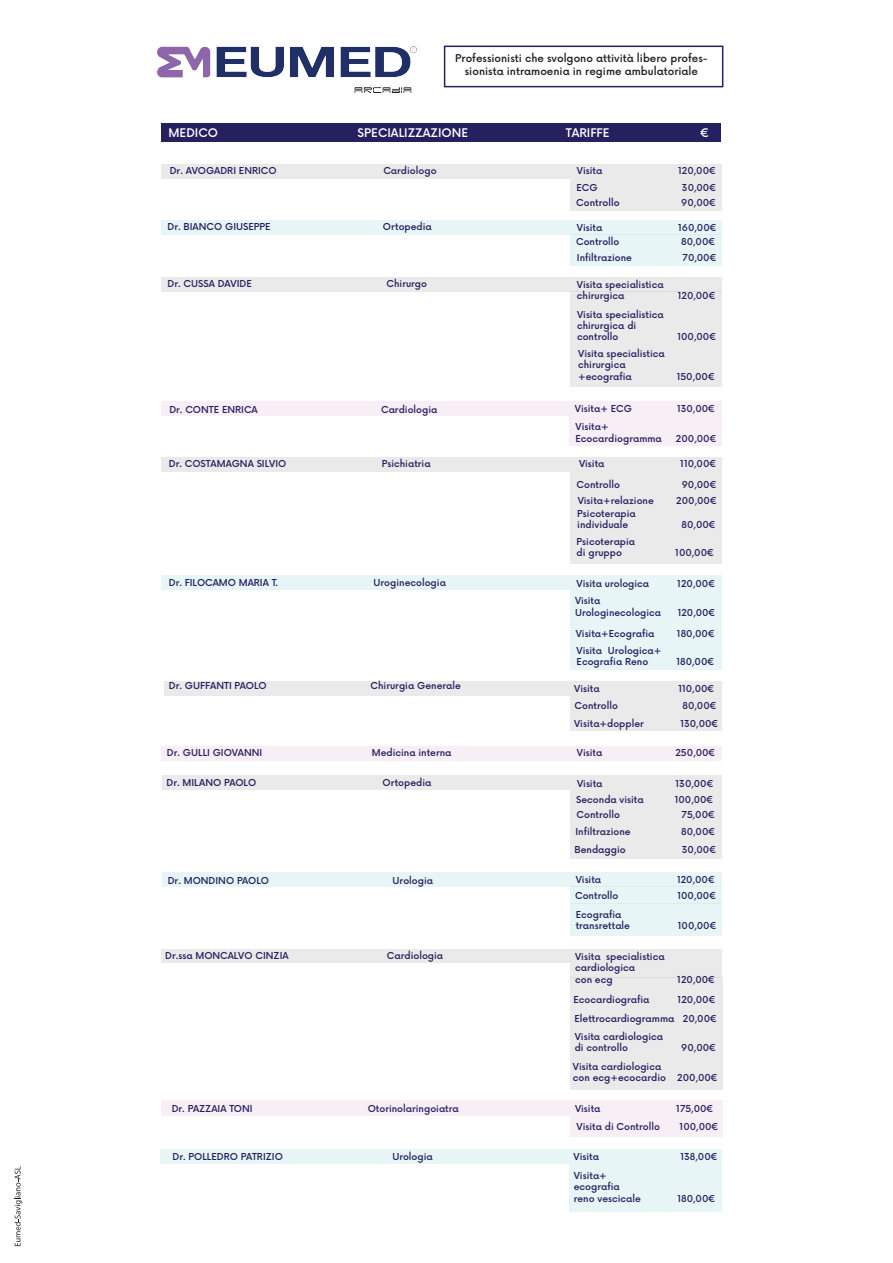
<style>
.page{position:relative;width:893px;height:1263px;background:#fff}
.page>*{position:absolute;margin:0;border:0;box-sizing:border-box;transform-origin:0 0}
.t1{font:500 11.7px "Now";color:#fff}
.t2{font:500 10.5px/12.6px "Now";color:#231f20;text-align:center}
.t3{font:500 9.3px/11.2px "Now";color:#252161}
</style>
<div class="page">
<div style="left:161px;top:123px;width:560px;height:19px;background:#252161"></div>
<div style="left:161px;top:164px;width:561px;height:15px;background:#eaeaeb"></div>
<div style="left:161px;top:220px;width:561px;height:14px;background:#e8f5f7"></div>
<div style="left:571px;top:179px;width:151px;height:31px;background:#eaeaeb"></div>
<div style="left:571px;top:234px;width:151px;height:32px;background:#e8f5f7"></div>
<div style="left:161px;top:277px;width:561px;height:15px;background:#eaeaeb"></div>
<div style="left:570px;top:292px;width:152px;height:95px;background:#eaeaeb"></div>
<div style="left:570px;top:696px;width:152px;height:34px;background:#eaeaeb"></div>
<div style="left:570px;top:886px;width:152px;height:18px;background:#e8f5f7"></div>
<div style="left:570px;top:1116px;width:152px;height:21px;background:#f8eff6"></div>
<div style="left:569px;top:1164px;width:153px;height:48px;background:#e8f5f7"></div>
<div style="left:570px;top:904px;width:152px;height:32px;background:#e8f5f7"></div>
<div style="left:570px;top:472px;width:152px;height:91px;background:#eaeaeb"></div>
<div style="left:570px;top:789px;width:152px;height:69px;background:#eaeaeb"></div>
<div style="left:570px;top:590px;width:152px;height:79px;background:#e8f5f7"></div>
<div style="left:569px;top:416px;width:153px;height:30px;background:#f8eff6"></div>
<div style="left:161px;top:402px;width:561px;height:14px;background:#f8eff6"></div>
<div style="left:161px;top:457px;width:561px;height:15px;background:#eaeaeb"></div>
<div style="left:161px;top:575px;width:561px;height:15px;background:#e8f5f7"></div>
<div style="left:164px;top:681px;width:558px;height:15px;background:#eaeaeb"></div>
<div style="left:162px;top:746px;width:560px;height:14px;background:#f8eff6"></div>
<div style="left:162px;top:775px;width:560px;height:14px;background:#eaeaeb"></div>
<div style="left:162px;top:872px;width:560px;height:14px;background:#e8f5f7"></div>
<div style="left:570px;top:963px;width:151px;height:14px;background:#eaeaeb"></div>
<div style="left:570px;top:977px;width:152px;height:113px;background:#eaeaeb"></div>
<div style="left:161px;top:949px;width:560px;height:14px;background:#eaeaeb"></div>
<div style="left:161px;top:1100px;width:561px;height:16px;background:#f8eff6"></div>
<div style="left:161px;top:1149px;width:561px;height:15px;background:#e8f5f7"></div>
<img style="left:158px;top:46px;width:258px;height:47px">
<div style="left:444px;top:46px;width:279px;height:41px;border:2px solid #252161"></div>
<svg style="left:14px;top:1166px;width:8px;height:80px"></svg>
<p class="t2" style="left:455px;top:52px;width:254px">Professionisti che svolgono attività libero profes&shy;sionista intramoenia in regime ambulatoriale</p>
<p class="t1" style="left:168px;top:123px;width:51px">MEDICO</p>
<p class="t1" style="left:358px;top:123px;width:112px">SPECIALIZZAZIONE</p>
<p class="t1" style="left:566px;top:123px;width:45px">TARIFFE</p>
<p class="t1" style="left:700px;top:123px;width:10px">€</p>
<p class="t3" style="left:170px;top:164px;width:108px">Dr. AVOGADRI ENRICO</p>
<p class="t3" style="left:383px;top:164px;width:55px">Cardiologo</p>
<p class="t3" style="left:577px;top:164px;width:27px">Visita</p>
<p class="t3" style="left:678px;top:164px;width:40px">120,00€</p>
<p class="t3" style="left:576px;top:181px;width:23px">ECG</p>
<p class="t3" style="left:682px;top:181px;width:36px">30,00€</p>
<p class="t3" style="left:576px;top:196px;width:45px">Controllo</p>
<p class="t3" style="left:681px;top:196px;width:37px">90,00€</p>
<p class="t3" style="left:168px;top:220px;width:105px">Dr. BIANCO GIUSEPPE</p>
<p class="t3" style="left:383px;top:220px;width:50px">Ortopedia</p>
<p class="t3" style="left:577px;top:221px;width:27px">Visita</p>
<p class="t3" style="left:678px;top:221px;width:40px">160,00€</p>
<p class="t3" style="left:576px;top:236px;width:45px">Controllo</p>
<p class="t3" style="left:681px;top:236px;width:36px">80,00€</p>
<p class="t3" style="left:577px;top:251px;width:57px">Infiltrazione</p>
<p class="t3" style="left:683px;top:251px;width:36px">70,00€</p>
<p class="t3" style="left:168px;top:277px;width:86px">Dr. CUSSA DAVIDE</p>
<p class="t3" style="left:387px;top:277px;width:42px">Chirurgo</p>
<p class="t3" style="left:577px;top:278px;width:88px">Visita specialistica chirurgica</p>
<p class="t3" style="left:577px;top:308px;width:88px">Visita specialistica chirurgica di controllo</p>
<p class="t3" style="left:578px;top:348px;width:88px">Visita specialistica chirurgica +ecografia</p>
<p class="t3" style="left:678px;top:289px;width:40px">120,00€</p>
<p class="t3" style="left:677px;top:331px;width:41px">100,00€</p>
<p class="t3" style="left:677px;top:370px;width:40px">150,00€</p>
<p class="t3" style="left:169px;top:404px;width:90px">Dr. CONTE ENRICA</p>
<p class="t3" style="left:381px;top:404px;width:58px">Cardiologia</p>
<p class="t3" style="left:575px;top:403px;width:59px">Visita+ ECG</p>
<p class="t3" style="left:677px;top:403px;width:40px">130,00€</p>
<p class="t3" style="left:575px;top:421px;width:88px">Visita+<br>Ecocardiogramma</p>
<p class="t3" style="left:676px;top:432px;width:42px">200,00€</p>
<p class="t3" style="left:169px;top:458px;width:119px">Dr. COSTAMAGNA SILVIO</p>
<p class="t3" style="left:382px;top:458px;width:50px">Psichiatria</p>
<p class="t3" style="left:579px;top:457px;width:27px">Visita</p>
<p class="t3" style="left:680px;top:457px;width:38px">110,00€</p>
<p class="t3" style="left:577px;top:479px;width:45px">Controllo</p>
<p class="t3" style="left:682px;top:479px;width:37px">90,00€</p>
<p class="t3" style="left:578px;top:494px;width:78px">Visita+relazione</p>
<p class="t3" style="left:676px;top:494px;width:42px">200,00€</p>
<p class="t3" style="left:577px;top:507px;width:60px">Psicoterapia individuale</p>
<p class="t3" style="left:682px;top:519px;width:36px">80,00€</p>
<p class="t3" style="left:577px;top:535px;width:60px">Psicoterapia di gruppo</p>
<p class="t3" style="left:675px;top:546px;width:41px">100,00€</p>
<p class="t3" style="left:169px;top:577px;width:111px">Dr. FILOCAMO MARIA T.</p>
<p class="t3" style="left:373px;top:577px;width:74px">Uroginecologia</p>
<p class="t3" style="left:577px;top:578px;width:74px">Visita urologica</p>
<p class="t3" style="left:677px;top:578px;width:40px">120,00€</p>
<p class="t3" style="left:576px;top:628px;width:80px">Visita+Ecografia</p>
<p class="t3" style="left:677px;top:628px;width:40px">180,00€</p>
<p class="t3" style="left:575px;top:595px;width:87px">Visita<br>Urologinecologica</p>
<p class="t3" style="left:678px;top:606px;width:39px">120,00€</p>
<p class="t3" style="left:577px;top:645px;width:86px">Visita Urologica+<br>Ecografia Reno</p>
<p class="t3" style="left:676px;top:656px;width:40px">180,00€</p>
<p class="t3" style="left:169px;top:680px;width:99px">Dr. GUFFANTI PAOLO</p>
<p class="t3" style="left:371px;top:680px;width:92px">Chirurgia Generale</p>
<p class="t3" style="left:574px;top:683px;width:27px">Visita</p>
<p class="t3" style="left:678px;top:683px;width:38px">110,00€</p>
<p class="t3" style="left:575px;top:700px;width:45px">Controllo</p>
<p class="t3" style="left:683px;top:700px;width:36px">80,00€</p>
<p class="t3" style="left:574px;top:717px;width:71px">Visita+doppler</p>
<p class="t3" style="left:680px;top:717px;width:40px">130,00€</p>
<p class="t3" style="left:167px;top:746px;width:97px">Dr. GULLI GIOVANNI</p>
<p class="t3" style="left:372px;top:746px;width:81px">Medicina interna</p>
<p class="t3" style="left:167px;top:777px;width:91px">Dr. MILANO PAOLO</p>
<p class="t3" style="left:383px;top:777px;width:50px">Ortopedia</p>
<p class="t3" style="left:577px;top:747px;width:27px">Visita</p>
<p class="t3" style="left:675px;top:747px;width:42px">250,00€</p>
<p class="t3" style="left:577px;top:777px;width:27px">Visita</p>
<p class="t3" style="left:675px;top:777px;width:40px">130,00€</p>
<p class="t3" style="left:576px;top:794px;width:69px">Seconda visita</p>
<p class="t3" style="left:675px;top:794px;width:41px">100,00€</p>
<p class="t3" style="left:576px;top:808px;width:45px">Controllo</p>
<p class="t3" style="left:682px;top:808px;width:35px">75,00€</p>
<p class="t3" style="left:575px;top:826px;width:57px">Infiltrazione</p>
<p class="t3" style="left:681px;top:826px;width:36px">80,00€</p>
<p class="t3" style="left:574px;top:843px;width:53px">Bendaggio</p>
<p class="t3" style="left:682px;top:843px;width:36px">30,00€</p>
<p class="t3" style="left:168px;top:874px;width:103px">Dr. MONDINO PAOLO</p>
<p class="t3" style="left:393px;top:874px;width:42px">Urologia</p>
<p class="t3" style="left:576px;top:873px;width:27px">Visita</p>
<p class="t3" style="left:677px;top:873px;width:40px">120,00€</p>
<p class="t3" style="left:575px;top:890px;width:45px">Controllo</p>
<p class="t3" style="left:677px;top:890px;width:41px">100,00€</p>
<p class="t3" style="left:576px;top:908px;width:56px">Ecografia transrettale</p>
<p class="t3" style="left:678px;top:920px;width:41px">100,00€</p>
<p class="t3" style="left:165px;top:949px;width:125px">Dr.ssa MONCALVO CINZIA</p>
<p class="t3" style="left:387px;top:949px;width:58px">Cardiologia</p>
<p class="t3" style="left:575px;top:951px;width:91px">Visita specialistica cardiologica<br>con ecg</p>
<p class="t3" style="left:677px;top:973px;width:40px">120,00€</p>
<p class="t3" style="left:573px;top:993px;width:78px">Ecocardiografia</p>
<p class="t3" style="left:574px;top:989px;width:144px;line-height:19.4px;text-align:right">120,00€<br>Elettrocardiogramma 20,00€</p>
<p class="t3" style="left:575px;top:1030px;width:90px">Visita cardiologica di controllo</p>
<p class="t3" style="left:681px;top:1041px;width:37px">90,00€</p>
<p class="t3" style="left:573px;top:1060px;width:147px">Visita cardiologica<br>con ecg+ecocardio 200,00€</p>
<p class="t3" style="left:172px;top:1102px;width:82px">Dr. PAZZAIA TONI</p>
<p class="t3" style="left:368px;top:1102px;width:93px">Otorinolaringoiatra</p>
<p class="t3" style="left:173px;top:1150px;width:112px">Dr. POLLEDRO PATRIZIO</p>
<p class="t3" style="left:392px;top:1150px;width:42px">Urologia</p>
<p class="t3" style="left:575px;top:1102px;width:27px">Visita</p>
<p class="t3" style="left:676px;top:1102px;width:39px">175,00€</p>
<p class="t3" style="left:576px;top:1120px;width:85px">Visita di Controllo</p>
<p class="t3" style="left:680px;top:1120px;width:41px">100,00€</p>
<p class="t3" style="left:573px;top:1150px;width:27px">Visita</p>
<p class="t3" style="left:680px;top:1150px;width:39px">138,00€</p>
<p class="t3" style="left:574px;top:1169px;width:69px">Visita+ ecografia reno vescicale</p>
<p class="t3" style="left:677px;top:1192px;width:40px">180,00€</p>
</div>
